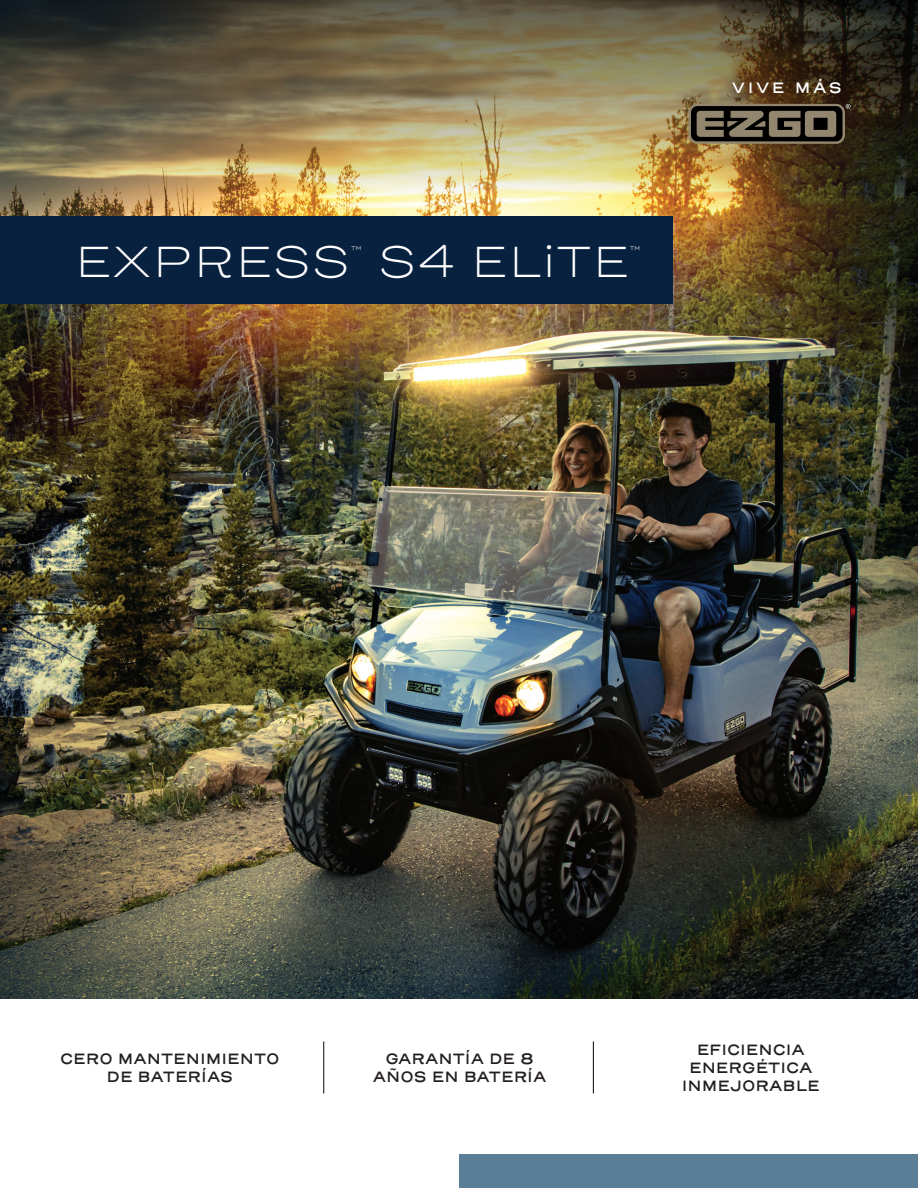
<style>
.page{position:relative;width:918px;height:1188px;background:#fff}
.page>*{position:absolute;margin:0;border:0;box-sizing:border-box;transform-origin:0 0}
.t1{font:200 45px "Henderson Sans Basic";color:#fff}
.t2{font:600 15.15px "Henderson Sans Basic";letter-spacing:.17em;color:#fff}
.t3{font:600 15px/18px "Henderson Sans Basic";color:#231f20;text-align:center}
.t4{font:200 11.4px "Henderson Sans Basic";color:#fff}
</style>
<div class="page">
<img style="left:0;top:222px;width:918px;height:777px">
<img style="left:0;top:0;width:918px;height:222px">
<svg style="left:688px;top:104px;width:157px;height:40px"></svg>
<div style="left:691px;top:106px;width:152px;height:35px;background:#000001;border-radius:6px"></div>
<svg style="left:697px;top:111px;width:139px;height:26px"></svg>
<svg style="left:846px;top:104px;width:4px;height:5px"></svg>
<div style="left:459px;top:1154px;width:459px;height:34px;background:#5a7e95"></div>
<div style="left:0;top:216px;width:673px;height:88px;background:#08213f"></div>
<hr style="left:323px;top:1041px;width:1px;height:52px;background:#231f20">
<hr style="left:593px;top:1041px;width:1px;height:52px;background:#231f20">
<p class="t1" style="left:74px;top:234px;width:278px">EXPRESS</p>
<p class="t4" style="left:351px;top:243px;width:13px">™</p>
<p class="t1" style="left:378px;top:234px;width:253px">S4 ELiTE</p>
<p class="t4" style="left:630px;top:243px;width:13px">™</p>
<p class="t2" style="left:732px;top:78px;width:112px">VIVE MÁS</p>
<p class="t3" style="left:60px;top:1051px;width:221px">CERO MANTENIMIENTO<br>DE BATERÍAS</p>
<p class="t3" style="left:373px;top:1051px;width:175px">GARANTÍA DE 8<br>AÑOS EN BATERÍA</p>
<p class="t3" style="left:682px;top:1042px;width:139px">EFICIENCIA<br>ENERGÉTICA<br>INMEJORABLE</p>
</div>
